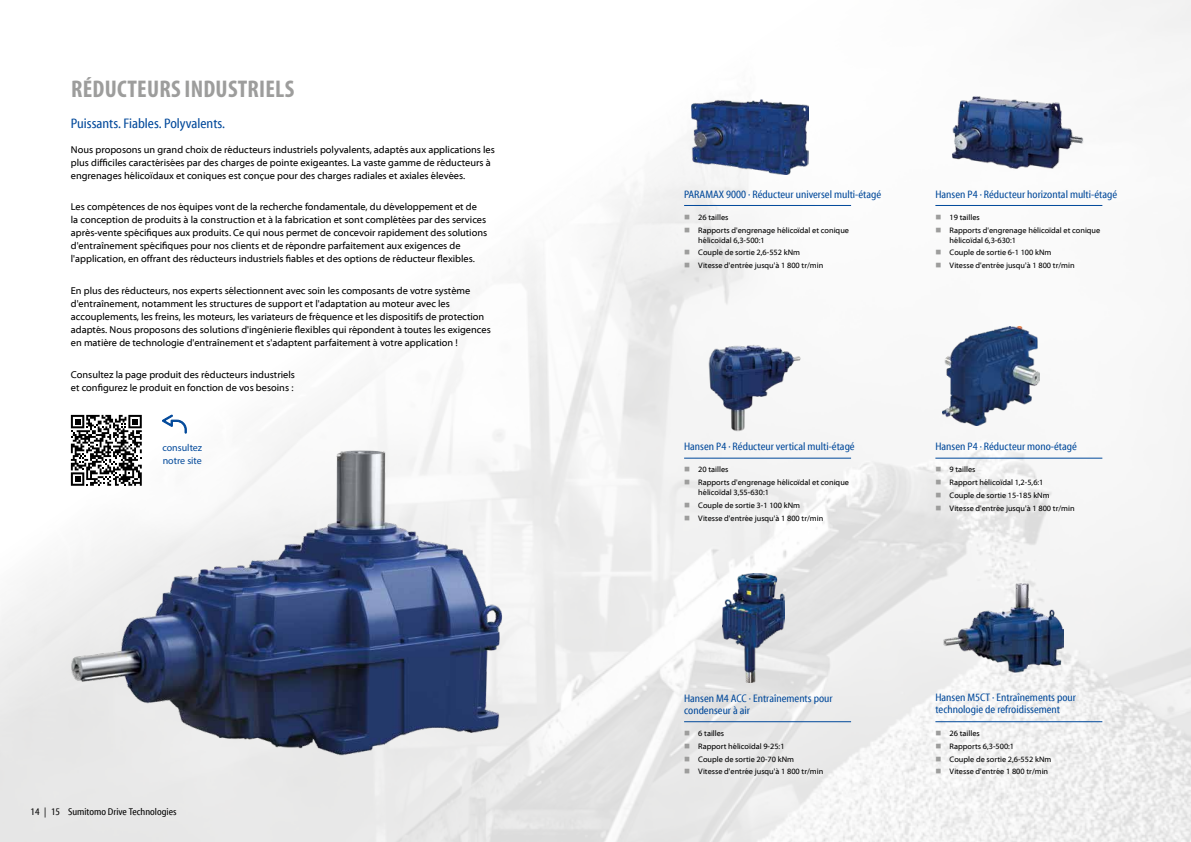
<style>
.page{position:relative;width:1191px;height:842px;background:#fff}
.page>*{position:absolute;margin:0;border:0;box-sizing:border-box;transform-origin:0 0}
.t1{font:700 condensed 24.2px "Myriad Pro";letter-spacing:.01em;color:#9d9d9c}
.t2{font:condensed 14px "Myriad Web Pro";color:#00489a}
.t3{font:condensed 11px/12px "Myriad Web Pro";color:#00489a}
.t4{font:10px/13px "Myriad Web Pro";color:#000}
.t5{font:condensed 10px "Myriad Web Pro";color:#000}
.t6{font:10px/13px "Myriad Pro";color:#00489a}
.t7{font:8px/12.8px "Myriad Web Pro";color:#000}
</style>
<div class="page">
<img style="left:0;top:0;width:1191px;height:842px">
<img style="left:71px;top:439px;width:474px;height:323px">
<img style="left:723px;top:573px;width:62px;height:109px">
<img style="left:703px;top:335px;width:101px;height:101px">
<hr style="left:684px;top:205px;width:167px;height:1px;background:#00489a">
<hr style="left:935px;top:205px;width:167px;height:1px;background:#00489a">
<hr style="left:684px;top:458px;width:167px;height:1px;background:#00489a">
<hr style="left:684px;top:721px;width:167px;height:1px;background:#00489a">
<hr style="left:935px;top:458px;width:167px;height:1px;background:#00489a">
<hr style="left:935px;top:721px;width:167px;height:1px;background:#00489a">
<img style="left:942px;top:326px;width:97px;height:100px">
<img style="left:943px;top:583px;width:120px;height:89px">
<img style="left:692px;top:99px;width:116px;height:75px">
<img style="left:948px;top:90px;width:150px;height:93px">
<svg style="left:162px;top:414px;width:25px;height:20px"></svg>
<svg style="left:71px;top:415px;width:71px;height:71px"></svg>
<svg style="left:685px;top:214px;width:4px;height:5px"></svg>
<svg style="left:685px;top:227px;width:4px;height:5px"></svg>
<svg style="left:685px;top:250px;width:4px;height:5px"></svg>
<svg style="left:685px;top:263px;width:4px;height:5px"></svg>
<svg style="left:936px;top:214px;width:4px;height:5px"></svg>
<svg style="left:936px;top:227px;width:4px;height:5px"></svg>
<svg style="left:936px;top:250px;width:4px;height:5px"></svg>
<svg style="left:936px;top:263px;width:4px;height:5px"></svg>
<svg style="left:685px;top:467px;width:4px;height:5px"></svg>
<svg style="left:685px;top:480px;width:4px;height:5px"></svg>
<svg style="left:685px;top:503px;width:4px;height:4px"></svg>
<svg style="left:685px;top:516px;width:4px;height:4px"></svg>
<svg style="left:685px;top:731px;width:4px;height:4px"></svg>
<svg style="left:685px;top:743px;width:4px;height:5px"></svg>
<svg style="left:685px;top:756px;width:4px;height:5px"></svg>
<svg style="left:685px;top:769px;width:4px;height:5px"></svg>
<svg style="left:936px;top:467px;width:4px;height:5px"></svg>
<svg style="left:936px;top:480px;width:4px;height:5px"></svg>
<svg style="left:936px;top:493px;width:4px;height:4px"></svg>
<svg style="left:936px;top:506px;width:4px;height:4px"></svg>
<svg style="left:936px;top:731px;width:4px;height:4px"></svg>
<svg style="left:936px;top:743px;width:4px;height:5px"></svg>
<svg style="left:936px;top:756px;width:4px;height:5px"></svg>
<svg style="left:936px;top:769px;width:4px;height:5px"></svg>
<h1 class="t1" style="left:71px;top:73px;width:225px">RÉDUCTEURS INDUSTRIELS</h1>
<h2 class="t2" style="left:71px;top:115px;width:156px">Puissants. Fiables. Polyvalents.</h2>
<p class="t4" style="left:71px;top:143px;width:425px">Nous proposons un grand choix de réducteurs industriels polyvalents, adaptés aux applications les plus difficiles caractérisées par des charges de pointe exigeantes. La vaste gamme de réducteurs à engrenages hélicoïdaux et coniques est conçue pour des charges radiales et axiales élevées.</p>
<p class="t4" style="left:71px;top:201px;width:418px">Les compétences de nos équipes vont de la recherche fondamentale, du développement et de<br>la conception de produits à la construction et à la fabrication et sont complétées par des services après-vente spécifiques aux produits. Ce qui nous permet de concevoir rapidement des solutions d'entraînement spécifiques pour nos clients et de répondre parfaitement aux exigences de l'application, en offrant des réducteurs industriels fiables et des options de réducteur flexibles.</p>
<p class="t4" style="left:71px;top:284px;width:421px">En plus des réducteurs, nos experts sélectionnent avec soin les composants de votre système d'entraînement, notamment les structures de support et l'adaptation au moteur avec les accouplements, les freins, les moteurs, les variateurs de fréquence et les dispositifs de protection adaptés. Nous proposons des solutions d'ingénierie flexibles qui répondent à toutes les exigences en matière de technologie d'entraînement et s'adaptent parfaitement à votre application !</p>
<p class="t4" style="left:71px;top:368px;width:225px">Consultez la page produit des réducteurs industriels et configurez le produit en fonction de vos besoins :</p>
<p class="t6" style="left:162px;top:440px;width:41px">consultez notre site</p>
<p class="t5" style="left:31px;top:806px;width:147px">14 | 15 Sumitomo Drive Technologies</p>
<p class="t3" style="left:684px;top:188px;width:199px">PARAMAX 9000 · Réducteur universel multi-étagé</p>
<p class="t3" style="left:935px;top:188px;width:183px">Hansen P4 · Réducteur horizontal multi-étagé</p>
<p class="t7" style="left:698px;top:211px;width:152px">26 tailles<br>Rapports d'engrenage hélicoïdal et conique</p>
<p class="t7" style="left:698px;top:234px;width:126px">hélicoïdal 6,3-500:1<br>Couple de sortie 2,6-552 kNm<br>Vitesse d'entrée jusqu'à 1 800 tr/min</p>
<p class="t3" style="left:684px;top:441px;width:172px">Hansen P4 · Réducteur vertical multi-étagé</p>
<p class="t7" style="left:698px;top:463px;width:152px">20 tailles<br>Rapports d'engrenage hélicoïdal et conique</p>
<p class="t7" style="left:698px;top:486px;width:126px">hélicoïdal 3,55-630:1<br>Couple de sortie 3-1 100 kNm<br>Vitesse d'entrée jusqu'à 1 800 tr/min</p>
<p class="t3" style="left:684px;top:692px;width:150px">Hansen M4 ACC · Entraînements pour condenseur à air</p>
<p class="t7" style="left:698px;top:727px;width:126px">6 tailles<br>Rapport hélicoïdal 9-25:1<br>Couple de sortie 20-70 kNm<br>Vitesse d'entrée jusqu'à 1 800 tr/min</p>
<p class="t7" style="left:949px;top:211px;width:152px">19 tailles<br>Rapports d'engrenage hélicoïdal et conique</p>
<p class="t7" style="left:949px;top:234px;width:126px">hélicoïdal 6,3-630:1<br>Couple de sortie 6-1 100 kNm<br>Vitesse d'entrée jusqu'à 1 800 tr/min</p>
<p class="t3" style="left:935px;top:441px;width:143px">Hansen P4 · Réducteur mono-étagé</p>
<p class="t7" style="left:949px;top:463px;width:126px">9 tailles<br>Rapport hélicoïdal 1,2-5,6:1<br>Couple de sortie 15-185 kNm<br>Vitesse d'entrée jusqu'à 1 800 tr/min</p>
<p class="t3" style="left:935px;top:691px;width:142px">Hansen M5CT · Entraînements pour technologie de refroidissement</p>
<p class="t7" style="left:949px;top:727px;width:103px">26 tailles<br>Rapports 6,3-500:1<br>Couple de sortie 2,6-552 kNm<br>Vitesse d'entrée 1 800 tr/min</p>
</div>
